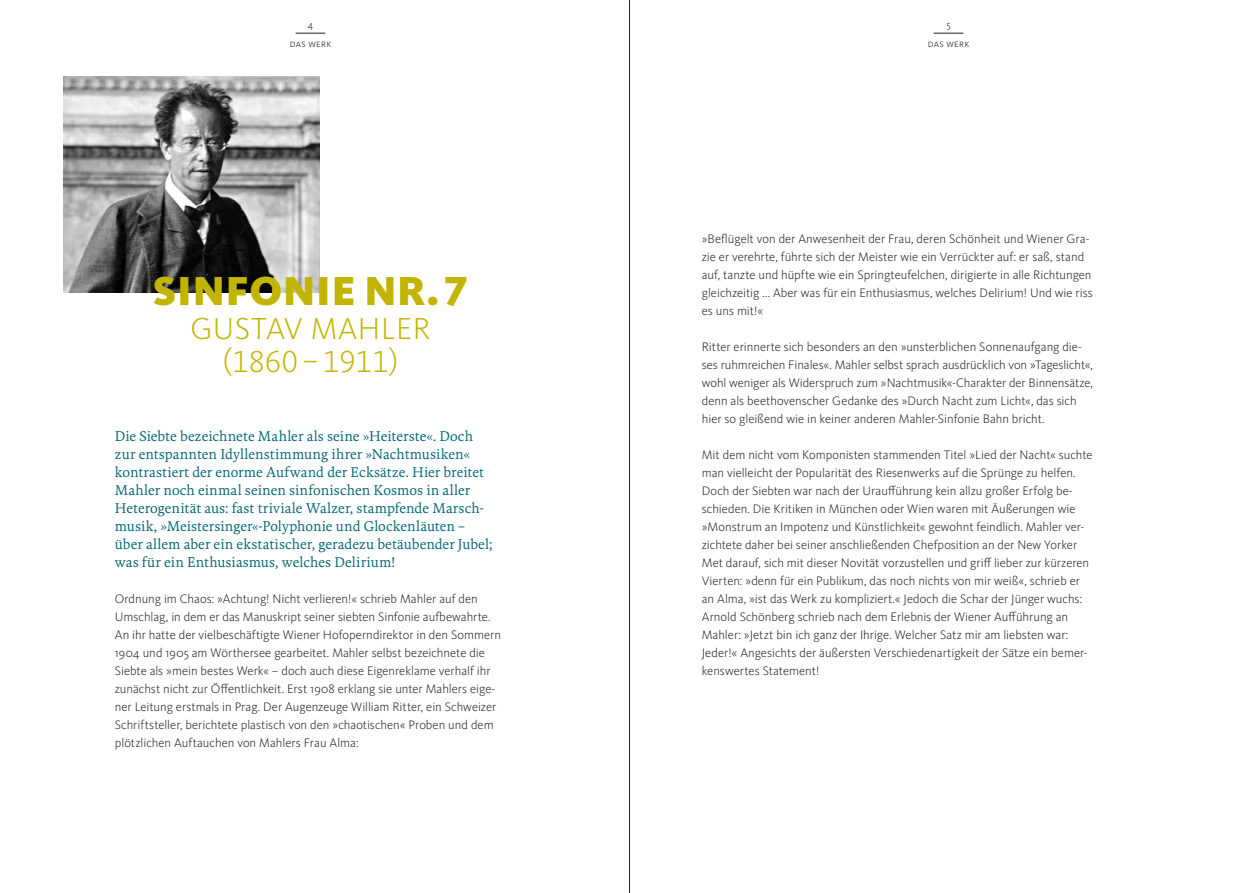
<style>
.page{position:relative;width:1259px;height:893px;background:#fff}
.page>*{position:absolute;margin:0;border:0;box-sizing:border-box;transform-origin:0 0}
.t1{font:900 42px "WDR Sans";letter-spacing:.02em;color:#c2b501}
.t2{font:300 31.5px/33.6px "WDR Sans";letter-spacing:.01em;color:#c2b501;text-align:center}
.t3{font:14.25px/18px "WDR Serif";color:#006573}
.t4{font:300 12.75px/18px "WDR Sans";color:#231f20}
.t5{font:300 10.5px "WDR Sans";letter-spacing:.03em;color:#231f20}
</style>
<div class="page">
<img style="left:64px;top:77px;width:255px;height:216px">
<hr style="left:933px;top:33px;width:30px;height:1px;background:#231f20">
<svg style="left:296px;top:33px;width:29px;height:1px"></svg>
<hr style="left:629px;top:0;width:1px;height:893px;background:#231f20">
<p class="t5" style="left:308px;top:18px;width:7px">4</p>
<p class="t5" style="left:946px;top:18px;width:6px">5</p>
<p class="t5" style="left:290px;top:37px;width:43px">das werk</p>
<p class="t5" style="left:927px;top:37px;width:43px">das werk</p>
<h1 class="t1" style="left:153px;top:266px;width:316px">SINFONIE NR. 7</h1>
<h2 class="t2" style="left:190px;top:311px;width:242px">GUSTAV MAHLER (1860 – 1911)</h2>
<p class="t3" style="left:115px;top:427px;width:379px">Die Siebte bezeichnete Mahler als seine »Heiterste«. Doch zur entspannten Idyllenstimmung ihrer »Nachtmusiken« kontrastiert der enorme Aufwand der Ecksätze. Hier breitet Mahler noch einmal seinen sinfonischen Kosmos in aller Heterogenität aus: fast triviale Walzer, stampfende Marsch&shy;musik, »Meistersinger«-Polyphonie und Glockenläuten – über allem aber ein ekstatischer, geradezu betäubender Jubel; was für ein Enthusiasmus, welches Delirium!</p>
<p class="t4" style="left:115px;top:590px;width:388px">Ordnung im Chaos: »Achtung! Nicht verlieren!« schrieb Mahler auf den Umschlag, in dem er das Manuskript seiner siebten Sinfonie aufbewahrte.<br>An ihr hatte der vielbeschäftigte Wiener Hofoperndirektor in den Sommern 1904 und 1905 am Wörthersee gearbeitet. Mahler selbst bezeichnete die Siebte als »mein bestes Werk« – doch auch diese Eigenreklame verhalf ihr zunächst nicht zur Öffentlichkeit. Erst 1908 erklang sie unter Mahlers eige&shy;ner Leitung erstmals in Prag. Der Augenzeuge William Ritter, ein Schweizer Schriftsteller, berichtete plastisch von den »chaotischen« Proben und dem plötzlichen Auftauchen von Mahlers Frau Alma:</p>
<p class="t4" style="left:702px;top:230px;width:392px">»Beflügelt von der Anwesenheit der Frau, deren Schönheit und Wiener Gra&shy;zie er verehrte, führte sich der Meister wie ein Verrückter auf: er saß, stand auf, tanzte und hüpfte wie ein Springteufelchen, dirigierte in alle Richtungen gleichzeitig ... Aber was für ein Enthusiasmus, welches Delirium! Und wie riss es uns mit!«</p>
<p class="t4" style="left:702px;top:338px;width:393px">Ritter erinnerte sich besonders an den »unsterblichen Sonnenaufgang die&shy;ses ruhmreichen Finales«. Mahler selbst sprach ausdrücklich von »Tageslicht«, wohl weniger als Widerspruch zum »Nachtmusik«-Charakter der Binnensätze, denn als beethovenscher Gedanke des »Durch Nacht zum Licht«, das sich hier so gleißend wie in keiner anderen Mahler-Sinfonie Bahn bricht.</p>
<p class="t4" style="left:702px;top:446px;width:392px">Mit dem nicht vom Komponisten stammenden Titel »Lied der Nacht« suchte man vielleicht der Popularität des Riesenwerks auf die Sprünge zu helfen.<br>Doch der Siebten war nach der Uraufführung kein allzu großer Erfolg be&shy;schieden. Die Kritiken in München oder Wien waren mit Äußerungen wie »Monstrum an Impotenz und Künstlichkeit« gewohnt feindlich. Mahler ver&shy;zichtete daher bei seiner anschließenden Chefposition an der New Yorker Met darauf, sich mit dieser Novität vorzustellen und griff lieber zur kürzeren Vierten: »denn für ein Publikum, das noch nichts von mir weiß«, schrieb er an Alma, »ist das Werk zu kompliziert.« Jedoch die Schar der Jünger wuchs:<br>Arnold Schönberg schrieb nach dem Erlebnis der Wiener Aufführung an Mahler: »Jetzt bin ich ganz der Ihrige. Welcher Satz mir am liebsten war:<br>Jeder!« Angesichts der äußersten Verschiedenartigkeit der Sätze ein bemer&shy;kenswertes Statement!</p>
</div>
